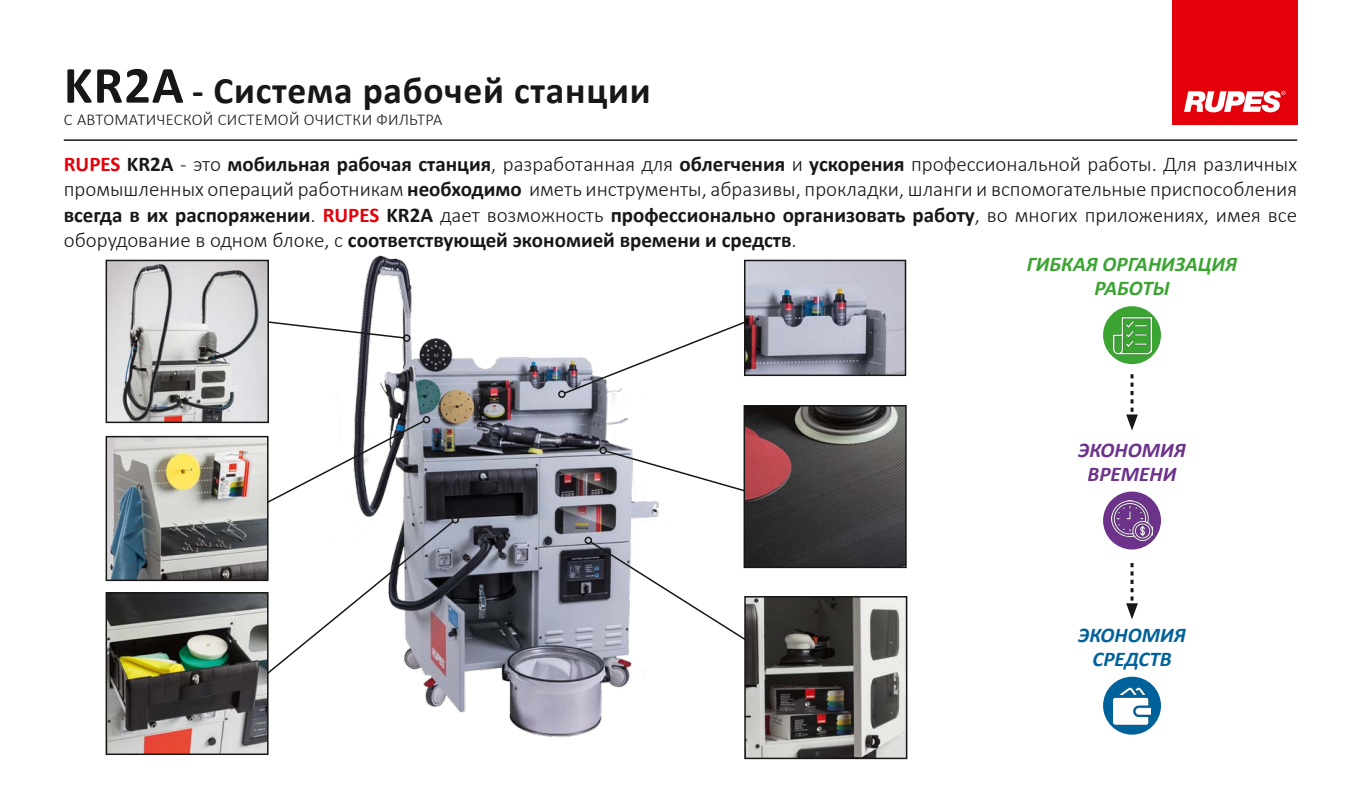
<style>
.page{position:relative;width:1361px;height:808px;background:#fff}
.page>*{position:absolute;margin:0;border:0;box-sizing:border-box;transform-origin:0 0}
.t1{font:700 37.5px "Calibri";letter-spacing:.02em;color:#171715}
.t2{font:300 21px "Calibri";color:#171715}
.t3{font:700 21px "Calibri";color:#171715}
.t4{font:italic 700 21px "Calibri";color:#3ca432}
.t5{font:italic 700 21px/24px "Calibri";color:#00629b;text-align:center}
.t6{font:italic 700 21px/24px "Calibri";color:#6d338b;text-align:center}
.t7{font:300 16.5px "Calibri";letter-spacing:.02em;color:#171715}
.s1{font-size:52.5px}
.s2{font-weight:700;color:#e3000a}
.s3{font-weight:700}
.s4{font-weight:300}
.s5{color:#e3000a}
</style>
<div class="page">
<hr style="left:64px;top:139px;width:1233px;height:2px;background:#171715">
<img style="left:354px;top:255px;width:305px;height:483px">
<svg style="left:269px;top:319px;width:136px;height:20px"></svg>
<div style="left:403px;top:334px;width:7px;height:8px;border:2px solid #171715;border-radius:50%"></div>
<div style="left:423px;top:416px;width:7px;height:7px;border:2px solid #171715;border-radius:50%"></div>
<svg style="left:245px;top:419px;width:210px;height:268px"></svg>
<div style="left:451px;top:516px;width:8px;height:7px;border:2px solid #171715;border-radius:50%"></div>
<svg style="left:563px;top:310px;width:210px;height:85px"></svg>
<div style="left:558px;top:390px;width:7px;height:8px;border:2px solid #171715;border-radius:50%"></div>
<svg style="left:604px;top:449px;width:139px;height:50px"></svg>
<div style="left:599px;top:447px;width:8px;height:7px;border:2px solid #171715;border-radius:50%"></div>
<svg style="left:589px;top:540px;width:187px;height:120px"></svg>
<div style="left:584px;top:537px;width:8px;height:7px;border:2px solid #171715;border-radius:50%"></div>
<img style="left:109px;top:439px;width:156px;height:139px">
<div style="left:106px;top:436px;width:162px;height:145px;border:2px solid #171715"></div>
<img style="left:109px;top:263px;width:157px;height:157px">
<div style="left:106px;top:260px;width:163px;height:163px;border:2px solid #171715"></div>
<img style="left:746px;top:408px;width:157px;height:157px">
<div style="left:743px;top:405px;width:163px;height:163px;border:2px solid #171715"></div>
<img style="left:747px;top:599px;width:157px;height:157px">
<div style="left:744px;top:596px;width:163px;height:163px;border:2px solid #171715"></div>
<img style="left:109px;top:595px;width:156px;height:157px">
<div style="left:106px;top:592px;width:162px;height:163px;border:2px solid #171715"></div>
<img style="left:747px;top:263px;width:156px;height:110px">
<div style="left:744px;top:260px;width:162px;height:116px;border:2px solid #171715"></div>
<div style="left:1103px;top:306px;width:58px;height:58px;background:#3ca432;border-radius:50%"></div>
<img style="left:1113px;top:316px;width:38px;height:38px">
<div style="left:1103px;top:677px;width:58px;height:58px;background:#00629b;border-radius:50%"></div>
<img style="left:1113px;top:687px;width:37px;height:37px">
<div style="left:1103px;top:491px;width:58px;height:58px;background:#6d338b;border-radius:50%"></div>
<img style="left:1112px;top:500px;width:40px;height:41px">
<svg style="left:1126px;top:374px;width:12px;height:57px"></svg>
<svg style="left:1126px;top:563px;width:12px;height:56px"></svg>
<div style="left:1171px;top:0;width:126px;height:124px;background:#e3000a"></div>
<svg style="left:1184px;top:91px;width:101px;height:21px"></svg>
<h1 class="t1" style="left:64px;top:66px;width:588px"><span class="s1">KR2A</span> - Система рабочей станции</h1>
<p class="t7" style="left:64px;top:109px;width:380px">С АВТОМАТИЧЕСКОЙ СИСТЕМОЙ ОЧИСТКИ ФИЛЬТРА</p>
<p class="t2" style="left:64px;top:151px;width:1235px"><span class="s2">RUPES</span> <span class="s3">KR2A</span> - это <span class="s3">мобильная рабочая станция</span>, разработанная для <span class="s3">облегчения</span> и <span class="s3">ускорения</span> профессиональной работы. Для различных</p>
<p class="t2" style="left:64px;top:176px;width:1235px">промышленных операций работникам <span class="s3">необходимо</span> иметь инструменты, абразивы, прокладки, шланги и вспомогательные приспособления</p>
<p class="t3" style="left:64px;top:201px;width:1235px">всегда в их распоряжении<span class="s4">.</span> <span class="s5">RUPES</span> KR2A <span class="s4">дает возможность</span> профессионально организовать работу<span class="s4">, во многих приложениях, имея все</span></p>
<p class="t3" style="left:64px;top:226px;width:734px"><span class="s4">оборудование в одном блоке, с</span> соответствующей экономией времени и средств<span class="s4">.</span></p>
<p class="t4" style="left:1026px;top:251px;width:212px">ГИБКАЯ ОРГАНИЗАЦИЯ</p>
<p class="t4" style="left:1094px;top:275px;width:77px">РАБОТЫ</p>
<p class="t6" style="left:1078px;top:438px;width:110px">ЭКОНОМИЯ<br>ВРЕМЕНИ</p>
<p class="t5" style="left:1078px;top:623px;width:110px">ЭКОНОМИЯ<br>СРЕДСТВ</p>
</div>
